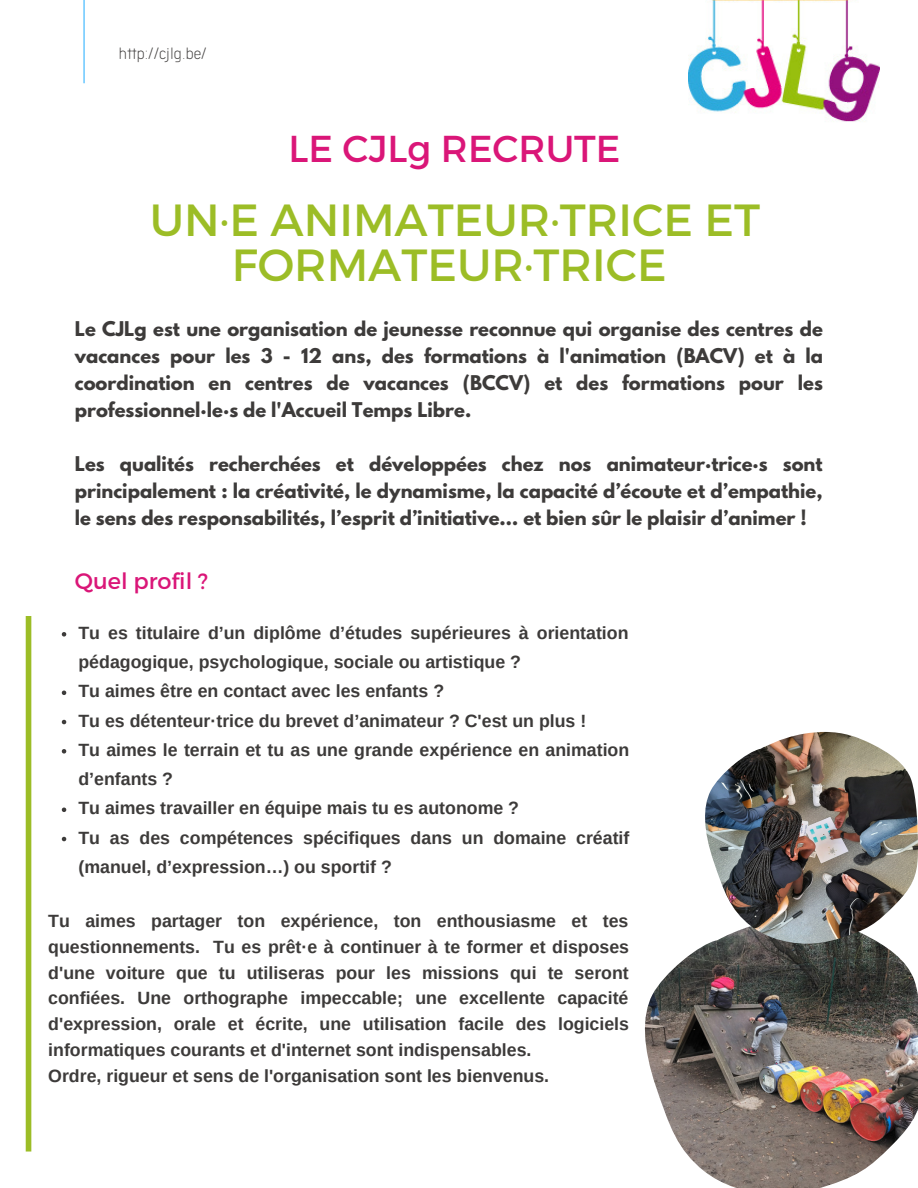
<style>
.page{position:relative;width:918px;height:1188px;background:#fff}
.page>*{position:absolute;margin:0;border:0;box-sizing:border-box;transform-origin:0 0}
.t1{font:45px/45px "Montserrat";color:#9cbd26;text-align:center}
.t2{font:37.5px "Montserrat";color:#da1678}
.t3{font:22.35px "Montserrat";color:#da1678}
.t4{font:700 18px/27px "League Spartan";color:#3d3b3a;text-align:justify}
.t5{font:300 expanded 18px "Aristotelica Pro Cnd Txt";color:#3d3b3a}
.t6{font:700 17.7px/29.2px "Arimo";color:#3d3b3a}
</style>
<div class="page">
<img style="left:645px;top:944px;width:273px;height:244px">
<img style="left:705px;top:732px;width:213px;height:212px">
<div style="left:26px;top:616px;width:5px;height:536px;background:#9cbd26"></div>
<hr style="left:83px;top:0;width:2px;height:83px;background:#38b6ff">
<img style="left:688px;top:0;width:191px;height:122px">
<svg style="left:62px;top:632px;width:4px;height:5px"></svg>
<svg style="left:62px;top:691px;width:4px;height:4px"></svg>
<svg style="left:62px;top:720px;width:4px;height:4px"></svg>
<svg style="left:62px;top:749px;width:4px;height:5px"></svg>
<svg style="left:62px;top:808px;width:4px;height:4px"></svg>
<svg style="left:62px;top:837px;width:4px;height:4px"></svg>
<p class="t5" style="left:119px;top:48px;width:89px">http://cjlg.be/</p>
<h2 class="t2" style="left:288px;top:124px;width:334px">LE CJLg RECRUTE</h2>
<h1 class="t1" style="left:150px;top:195px;width:612px">UN·E ANIMATEUR·TRICE ET<br>FORMATEUR·TRICE</h1>
<p class="t4" style="left:75px;top:318px;width:750px">Le CJLg est une organisation de jeunesse reconnue qui organise des centres de vacances pour les 3 - 12 ans, des formations à l'animation (BACV) et à la coordination en centres de vacances (BCCV) et des formations pour les professionnel·le·s de l'Accueil Temps Libre.</p>
<p class="t4" style="left:75px;top:453px;width:749px">Les qualités recherchées et développées chez nos animateur·trice·s sont principalement : la créativité, le dynamisme, la capacité d’écoute et d’empathie, le sens des responsabilités, l’esprit d’initiative… et bien sûr le plaisir d’animer !</p>
<p class="t3" style="left:75px;top:566px;width:135px">Quel profil ?</p>
<p class="t6" style="left:78px;top:618px;width:552px">Tu es titulaire d’un diplôme d’études supérieures à orientation pédagogique, psychologique, sociale ou artistique ?<br>Tu aimes être en contact avec les enfants ?<br>Tu es détenteur·trice du brevet d’animateur ? C'est un plus !<br>Tu aimes le terrain et tu as une grande expérience en animation d’enfants ?<br>Tu aimes travailler en équipe mais tu es autonome ?<br>Tu as des compétences spécifiques dans un domaine créatif (manuel, d’expression…) ou sportif ?</p>
<p class="t6" style="left:48px;top:908px;width:582px;line-height:25.8px">Tu aimes partager ton expérience, ton enthousiasme et tes questionnements. Tu es prêt·e à continuer à te former et disposes d'une voiture que tu utiliseras pour les missions qui te seront confiées. Une orthographe impeccable; une excellente capacité d'expression, orale et écrite, une utilisation facile des logiciels informatiques courants et d'internet sont indispensables.<br>Ordre, rigueur et sens de l'organisation sont les bienvenus.</p>
</div>
